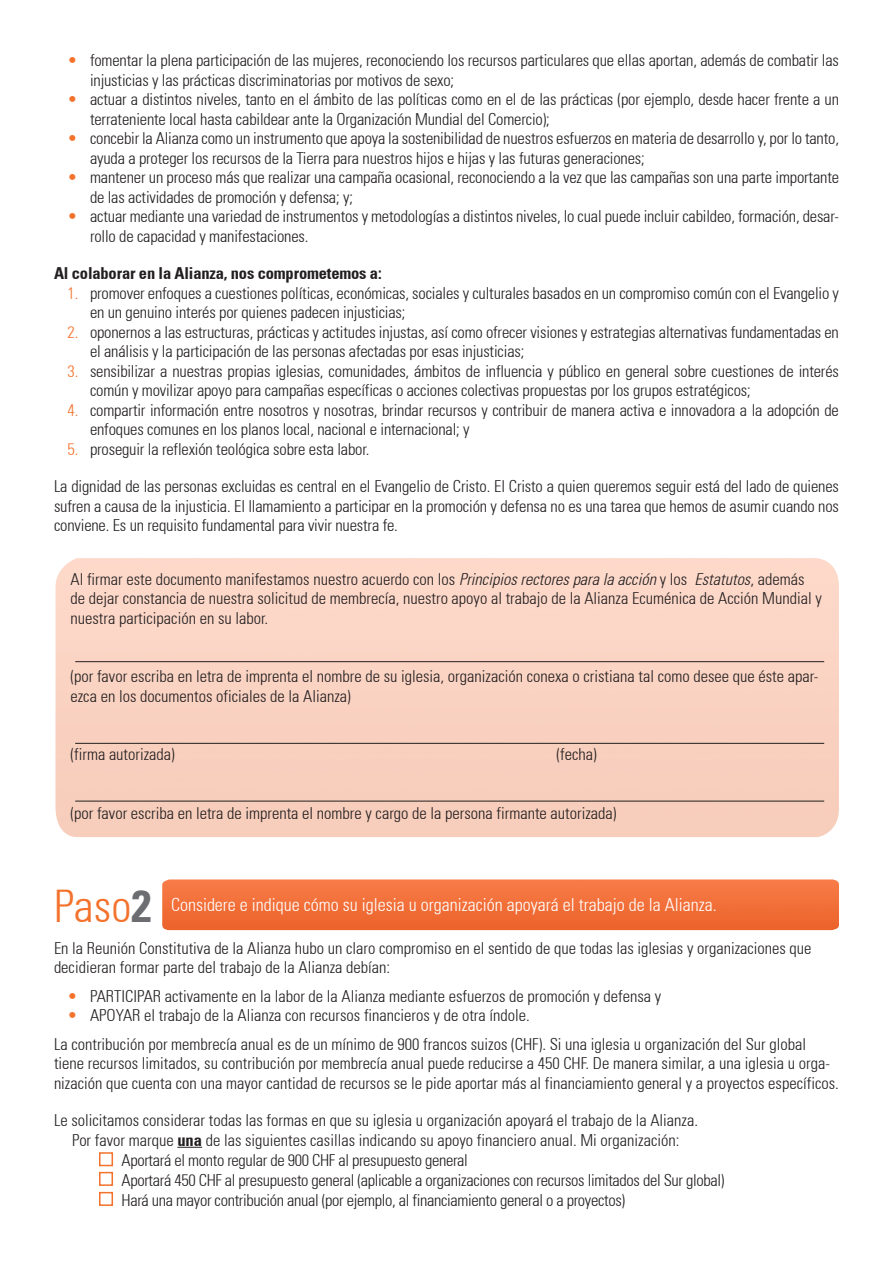
<style>
.page{position:relative;width:893px;height:1263px;background:#fff}
.page>*{position:absolute;margin:0;border:0;box-sizing:border-box;transform-origin:0 0}
.t1{font:300 condensed 45px "Univers 47";color:#f3722c}
.t2{font:300 condensed 18px "Univers 47";color:#fff}
.t3{font:300 condensed 16.5px/19.5px "Univers 47";letter-spacing:-.01em;color:#231f20}
.t4{font:700 condensed 16.5px "Univers 67";letter-spacing:-.01em;color:#231f20}
.s1{color:#f3722c}
.s2{font-style:italic}
.s3{font-family:"Univers 67";font-weight:700;color:#6c6d70}
.s4{font-family:"Univers 67";font-weight:700}
</style>
<div class="page">
<hr style="left:75px;top:661px;width:749px;height:1px;background:#231f20">
<hr style="left:75px;top:743px;width:749px;height:1px;background:#231f20">
<hr style="left:75px;top:801px;width:749px;height:1px;background:#231f20">
<svg style="left:177px;top:1147px;width:25px;height:1px"></svg>
<div style="left:99px;top:1152px;width:14px;height:14px;border:2px solid #f3722c"></div>
<div style="left:99px;top:1172px;width:14px;height:14px;border:2px solid #f3722c"></div>
<div style="left:99px;top:1192px;width:14px;height:14px;border:2px solid #f3722c"></div>
<img style="left:162px;top:879px;width:677px;height:51px">
<p class="t3" style="left:90px;top:51px;width:750px;text-indent:-22px"><span class="s1">•</span> fomentar la plena participación de las mujeres, reconociendo los recursos particulares que ellas aportan, además de combatir las injusticias y las prácticas discriminatorias por motivos de sexo;</p>
<p class="t3" style="left:90px;top:90px;width:751px;text-indent:-22px"><span class="s1">•</span> actuar a distintos niveles, tanto en el ámbito de las políticas como en el de las prácticas (por ejemplo, desde hacer frente a un terrateniente local hasta cabildear ante la Organización Mundial del Comercio);</p>
<p class="t3" style="left:90px;top:129px;width:750px;text-indent:-22px"><span class="s1">•</span> concebir la Alianza como un instrumento que apoya la sostenibilidad de nuestros esfuerzos en materia de desarrollo y, por lo tanto, ayuda a proteger los recursos de la Tierra para nuestros hijos e hijas y las futuras generaciones;</p>
<p class="t3" style="left:90px;top:168px;width:751px;text-indent:-22px"><span class="s1">•</span> mantener un proceso más que realizar una campaña ocasional, reconociendo a la vez que las campañas son una parte importante de las actividades de promoción y defensa; y;</p>
<p class="t3" style="left:90px;top:207px;width:750px;text-indent:-22px"><span class="s1">•</span> actuar mediante una variedad de instrumentos y metodologías a distintos niveles, lo cual puede incluir cabildeo, formación, desar&shy;rollo de capacidad y manifestaciones.</p>
<p class="t4" style="left:54px;top:263px;width:329px">Al colaborar en la Alianza, nos comprometemos a:</p>
<p class="t3" style="left:90px;top:283px;width:750px;text-indent:-22px"><span class="s1">1.</span> promover enfoques a cuestiones políticas, económicas, sociales y culturales basados en un compromiso común con el Evangelio y en un genuino interés por quienes padecen injusticias;</p>
<p class="t3" style="left:90px;top:322px;width:750px;text-indent:-22px"><span class="s1">2.</span> oponernos a las estructuras, prácticas y actitudes injustas, así como ofrecer visiones y estrategias alternativas fundamentadas en el análisis y la participación de las personas afectadas por esas injusticias;</p>
<p class="t3" style="left:90px;top:361px;width:750px;text-indent:-22px"><span class="s1">3.</span> sensibilizar a nuestras propias iglesias, comunidades, ámbitos de influencia y público en general sobre cuestiones de interés común y movilizar apoyo para campañas específicas o acciones colectivas propuestas por los grupos estratégicos;</p>
<p class="t3" style="left:90px;top:400px;width:750px;text-indent:-22px"><span class="s1">4.</span> compartir información entre nosotros y nosotras, brindar recursos y contribuir de manera activa e innovadora a la adopción de enfoques comunes en los planos local, nacional e internacional; y</p>
<p class="t3" style="left:68px;top:439px;width:303px"><span class="s1">5.</span> proseguir la reflexión teológica sobre esta labor.</p>
<p class="t3" style="left:54px;top:477px;width:786px;text-align:justify">La dignidad de las personas excluidas es central en el Evangelio de Cristo. El Cristo a quien queremos seguir está del lado de quienes sufren a causa de la injusticia. El llamamiento a participar en la promoción y defensa no es una tarea que hemos de asumir cuando nos conviene. Es un requisito fundamental para vivir nuestra fe.</p>
<p class="t3" style="left:70px;top:569px;width:753px">Al firmar este documento manifestamos nuestro acuerdo con los <span class="s2">Principios rectores para la acción</span> y los <span class="s2">Estatutos</span>, además de dejar constancia de nuestra solicitud de membrecía, nuestro apoyo al trabajo de la Alianza Ecuménica de Acción Mundial y nuestra participación en su labor.</p>
<p class="t3" style="left:70px;top:667px;width:749px">(por favor escriba en letra de imprenta el nombre de su iglesia, organización conexa o cristiana tal como desee que éste apar&shy;ezca en los documentos oficiales de la Alianza)</p>
<p class="t3" style="left:70px;top:745px;width:106px">(firma autorizada)</p>
<p class="t3" style="left:557px;top:745px;width:42px">(fecha)</p>
<p class="t3" style="left:70px;top:803px;width:548px">(por favor escriba en letra de imprenta el nombre y cargo de la persona firmante autorizada)</p>
<p class="t1" style="left:54px;top:879px;width:99px">Paso<span class="s3">2</span></p>
<p class="t2" style="left:171px;top:894px;width:547px">Considere e indique cómo su iglesia u organización apoyará el trabajo de la Alianza.</p>
<p class="t3" style="left:54px;top:938px;width:759px">En la Reunión Constitutiva de la Alianza hubo un claro compromiso en el sentido de que todas las iglesias y organizaciones que decidieran formar parte del trabajo de la Alianza debían:</p>
<p class="t3" style="left:68px;top:986px;width:595px"><span class="s1">•</span> PARTICIPAR activamente en la labor de la Alianza mediante esfuerzos de promoción y defensa y</p>
<p class="t3" style="left:68px;top:1005px;width:464px"><span class="s1">•</span> APOYAR el trabajo de la Alianza con recursos financieros y de otra índole.</p>
<p class="t3" style="left:54px;top:1034px;width:786px">La contribución por membrecía anual es de un mínimo de 900 francos suizos (CHF). Si una iglesia u organización del Sur global tiene recursos limitados, su contribución por membrecía anual puede reducirse a 450 CHF. De manera similar, a una iglesia u orga&shy;nización que cuenta con una mayor cantidad de recursos se le pide aportar más al financiamiento general y a proyectos específicos.</p>
<p class="t3" style="left:54px;top:1110px;width:645px">Le solicitamos considerar todas las formas en que su iglesia u organización apoyará el trabajo de la Alianza.</p>
<p class="t3" style="left:72px;top:1130px;width:609px">Por favor marque <span class="s4">una</span> de las siguientes casillas indicando su apoyo financiero anual. Mi organización:</p>
<p class="t3" style="left:122px;top:1150px;width:348px">Aportará el monto regular de 900 CHF al presupuesto general</p>
<p class="t3" style="left:122px;top:1170px;width:604px">Aportará 450 CHF al presupuesto general (aplicable a organizaciones con recursos limitados del Sur global)</p>
<p class="t3" style="left:122px;top:1190px;width:505px">Hará una mayor contribución anual (por ejemplo, al financiamiento general o a proyectos)</p>
</div>
